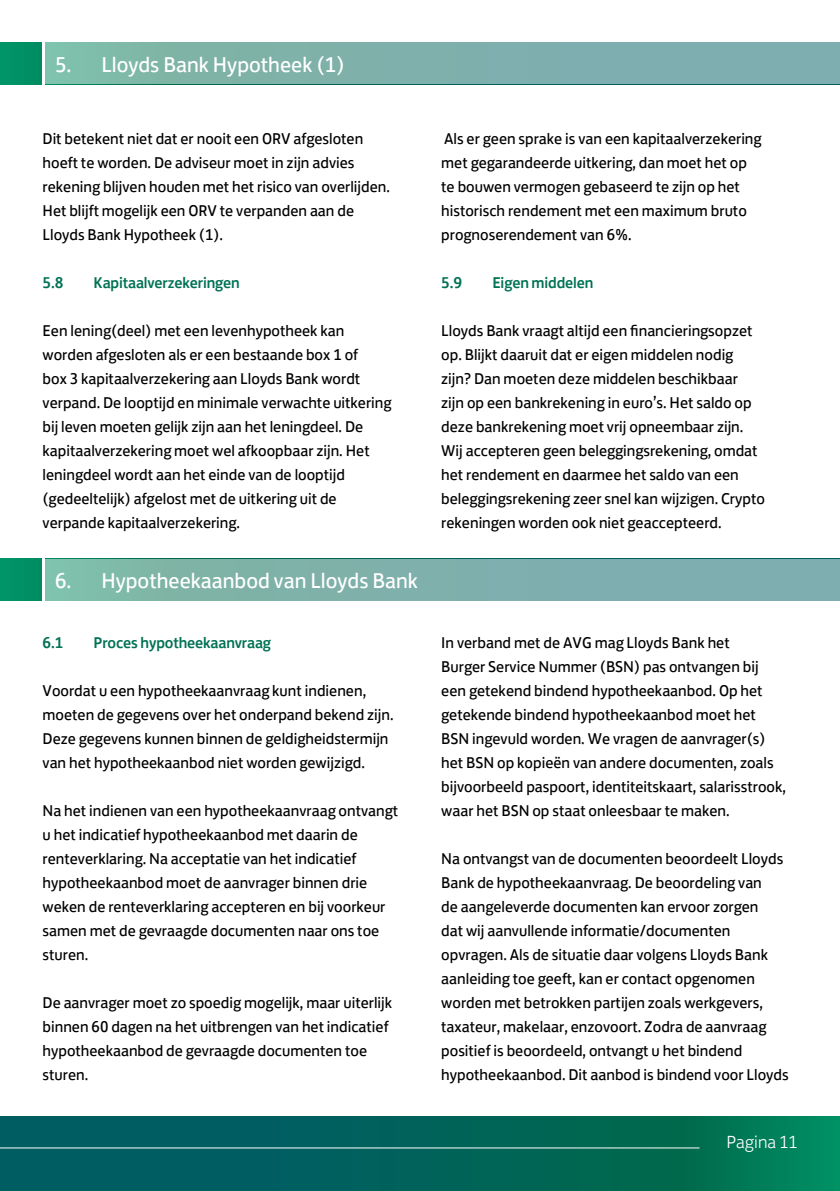
<style>
.page{position:relative;width:840px;height:1191px;background:#fff}
.page>*{position:absolute;margin:0;border:0;box-sizing:border-box;transform-origin:0 0}
.t1{font:22px "Lloyds Bank Jack";color:#fff}
.t2{font:300 18px "Lloyds Bank Jack";color:#fff}
.t3{font:16px/24px "Lloyds Bank Jack";color:#000}
.t4{font:500 16px "Lloyds Bank Jack";letter-spacing:-.01em;color:#007254}
</style>
<div class="page">
<svg style="left:0;top:1116px;width:839px;height:75px;background:#01675b"></svg>
<hr style="left:0;top:1147px;width:699px;height:1px;background:#fff">
<div style="left:0;top:43px;width:839px;height:41px;background:#009165"></div>
<div style="left:45px;top:43px;width:794px;height:41px;background:linear-gradient(to right,#7fb8a7,#7faab1)"></div>
<hr style="left:43px;top:42px;width:2px;height:42px;background:#fff">
<div style="left:0;top:559px;width:839px;height:41px;background:#009165"></div>
<div style="left:45px;top:559px;width:794px;height:41px;background:linear-gradient(to right,#7fb8a7,#7faab1)"></div>
<hr style="left:43px;top:558px;width:2px;height:42px;background:#fff">
<h1 class="t1" style="left:55px;top:46px;width:291px">5. Lloyds Bank Hypotheek (1)</h1>
<p class="t3" style="left:43px;top:125px;width:349px">Dit betekent niet dat er nooit een ORV afgesloten hoeft te worden. De adviseur moet in zijn advies rekening blijven houden met het risico van overlijden.<br>Het blijft mogelijk een ORV te verpanden aan de Lloyds Bank Hypotheek (1).</p>
<p class="t4" style="left:43px;top:270px;width:22px">5.8</p>
<p class="t4" style="left:94px;top:270px;width:148px">Kapitaalverzekeringen</p>
<p class="t3" style="left:43px;top:317px;width:350px">Een lening(deel) met een levenhypotheek kan worden afgesloten als er een bestaande box 1 of<br>box 3 kapitaalverzekering aan Lloyds Bank wordt verpand. De looptijd en minimale verwachte uitkering bij leven moeten gelijk zijn aan het leningdeel. De kapitaalverzekering moet wel afkoopbaar zijn. Het leningdeel wordt aan het einde van de looptijd (gedeeltelijk) afgelost met de uitkering uit de verpande kapitaalverzekering.</p>
<h1 class="t1" style="left:55px;top:563px;width:364px">6. Hypotheekaanbod van Lloyds Bank</h1>
<p class="t4" style="left:43px;top:630px;width:22px">6.1</p>
<p class="t4" style="left:94px;top:630px;width:179px">Proces hypotheekaanvraag</p>
<p class="t3" style="left:43px;top:677px;width:352px">Voordat u een hypotheekaanvraag kunt indienen, moeten de gegevens over het onderpand bekend zijn.<br>Deze gegevens kunnen binnen de geldigheidstermijn van het hypotheekaanbod niet worden gewijzigd.</p>
<p class="t3" style="left:43px;top:797px;width:357px">Na het indienen van een hypotheekaanvraag ontvangt u het indicatief hypotheekaanbod met daarin de renteverklaring. Na acceptatie van het indicatief hypotheekaanbod moet de aanvrager binnen drie weken de renteverklaring accepteren en bij voorkeur samen met de gevraagde documenten naar ons toe sturen.</p>
<p class="t3" style="left:43px;top:989px;width:351px">De aanvrager moet zo spoedig mogelijk, maar uiterlijk binnen 60 dagen na het uitbrengen van het indicatief hypotheekaanbod de gevraagde documenten toe sturen.</p>
<p class="t3" style="left:441px;top:125px;width:321px">Als er geen sprake is van een kapitaalverzekering met gegarandeerde uitkering, dan moet het op te bouwen vermogen gebaseerd te zijn op het historisch rendement met een maximum bruto prognoserendement van 6%.</p>
<p class="t4" style="left:441px;top:270px;width:22px">5.9</p>
<p class="t4" style="left:492px;top:270px;width:102px">Eigen middelen</p>
<p class="t3" style="left:441px;top:317px;width:325px">Lloyds Bank vraagt altijd een financieringsopzet op. Blijkt daaruit dat er eigen middelen nodig zijn? Dan moeten deze middelen beschikbaar<br>zijn op een bankrekening in euro’s. Het saldo op deze bankrekening moet vrij opneembaar zijn.<br>Wij accepteren geen beleggingsrekening, omdat het rendement en daarmee het saldo van een beleggingsrekening zeer snel kan wijzigen. Crypto rekeningen worden ook niet geaccepteerd.</p>
<p class="t3" style="left:441px;top:629px;width:346px">In verband met de AVG mag Lloyds Bank het<br>Burger Service Nummer (BSN) pas ontvangen bij een getekend bindend hypotheekaanbod. Op het getekende bindend hypotheekaanbod moet het BSN ingevuld worden. We vragen de aanvrager(s) het BSN op kopieën van andere documenten, zoals bijvoorbeeld paspoort, identiteitskaart, salarisstrook, waar het BSN op staat onleesbaar te maken.</p>
<p class="t3" style="left:441px;top:845px;width:349px">Na ontvangst van de documenten beoordeelt Lloyds Bank de hypotheekaanvraag. De beoordeling van<br>de aangeleverde documenten kan ervoor zorgen<br>dat wij aanvullende informatie/documenten opvragen. Als de situatie daar volgens Lloyds Bank aanleiding toe geeft, kan er contact opgenomen worden met betrokken partijen zoals werkgevers, taxateur, makelaar, enzovoort. Zodra de aanvraag positief is beoordeeld, ontvangt u het bindend hypotheekaanbod. Dit aanbod is bindend voor Lloyds</p>
<p class="t2" style="left:726px;top:1127px;width:72px">Pagina 11</p>
</div>
